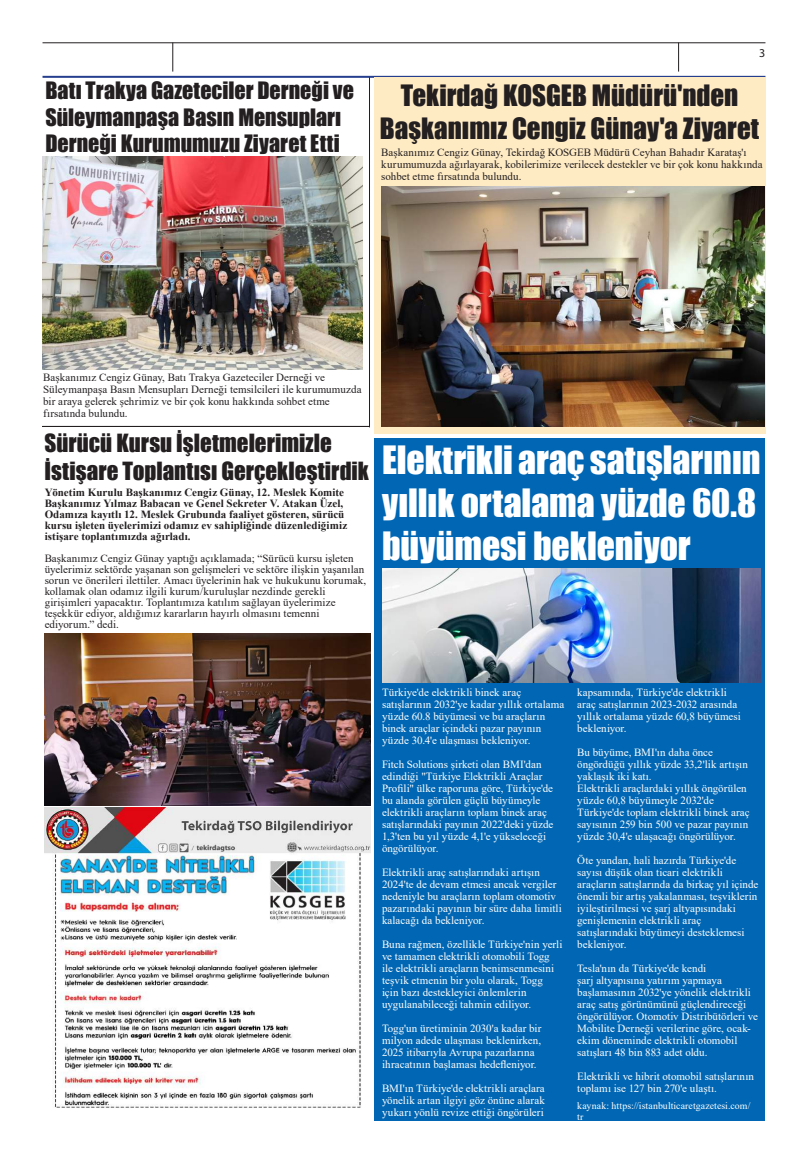
<style>
.page{position:relative;width:808px;height:1163px;background:#fff}
.page>*{position:absolute;margin:0;border:0;box-sizing:border-box;transform-origin:0 0}
.t1{font:35.8px/43px "Impact";color:#fff;text-align:justify}
.t2{font:27px/32.4px "Impact";color:#231f20;text-align:center}
.t3{font:23px/27.6px "Impact";color:#231f20}
.t4{font:22px/26.4px "Impact";color:#231f20}
.t5{font:12px "Myriad Pro";color:#231f20}
.t6{font:11px/12px "Times New Roman";letter-spacing:.005em;color:#fff}
.t7{font:11px/11px "Times New Roman";letter-spacing:.005em;color:#231f20}
.t8{font:700 11px/11px "Times New Roman";color:#231f20}
.t9{font:9.8px/10.7px "Times New Roman";letter-spacing:.005em;color:#fff}
</style>
<div class="page">
<hr style="left:43px;top:43px;width:722px;height:1px;background:#231f20">
<hr style="left:43px;top:76px;width:722px;height:2px;background:#253f8e">
<svg style="left:173px;top:43px;width:1px;height:29px"></svg>
<svg style="left:678px;top:43px;width:1px;height:29px"></svg>
<div style="left:374px;top:78px;width:391px;height:356px;background:#feeac3"></div>
<img style="left:45px;top:807px;width:325px;height:301px">
<img style="left:42px;top:78px;width:328px;height:349px">
<img style="left:381px;top:186px;width:383px;height:241px">
<img style="left:45px;top:633px;width:325px;height:172px">
<div style="left:374px;top:438px;width:391px;height:682px;background:#0167b4"></div>
<img style="left:382px;top:568px;width:378px;height:114px">
<p class="t5" style="left:759px;top:45px;width:8px">3</p>
<h3 class="t4" style="left:45px;top:77px;width:310px">Batı Trakya Gazeteciler Derneği ve<br>Süleymanpaşa Basın Mensupları<br>Derneği Kurumumuzu Ziyaret Etti</h3>
<h2 class="t2" style="left:380px;top:79px;width:381px">Tekirdağ KOSGEB Müdürü'nden<br>Başkanımız Cengiz Günay'a Ziyaret</h2>
<p class="t7" style="left:381px;top:145px;width:383px;line-height:12px">Başkanımız Cengiz Günay, Tekirdağ KOSGEB Müdürü Ceyhan Bahadır Karataş'ı kurumumuzda ağırlayarak, kobilerimize verilecek destekler ve bir çok konu hakkında sohbet etme fırsatında bulundu.</p>
<p class="t7" style="left:43px;top:370px;width:320px;line-height:12px">Başkanımız Cengiz Günay, Batı Trakya Gazeteciler Derneği ve Süleymanpaşa Basın Mensupları Derneği temsilcileri ile kurumumuzda bir araya gelerek şehrimiz ve bir çok konu hakkında sohbet etme fırsatında bulundu.</p>
<h3 class="t3" style="left:45px;top:428px;width:326px">Sürücü Kursu İşletmelerimizle<br>İstişare Toplantısı Gerçekleştirdik</h3>
<p class="t8" style="left:45px;top:486px;width:304px">Yönetim Kurulu Başkanımız Cengiz Günay, 12. Meslek Komite Başkanımız Yılmaz Babacan ve Genel Sekreter V. Atakan Üzel, Odamıza kayıtlı 12. Meslek Grubunda faaliyet gösteren, sürücü kursu işleten üyelerimizi odamız ev sahipliğinde düzenlediğimiz istişare toplantımızda ağırladı.</p>
<p class="t7" style="left:45px;top:552px;width:323px">Başkanımız Cengiz Günay yaptığı açıklamada; “Sürücü kursu işleten üyelerimiz sektörde yaşanan son gelişmeleri ve sektöre ilişkin yaşanılan sorun ve önerileri ilettiler. Amacı üyelerinin hak ve hukukunu korumak, kollamak olan odamız ilgili kurum/kuruluşlar nezdinde gerekli girişimleri yapacaktır. Toplantımıza katılım sağlayan üyelerimize teşekkür ediyor, aldığımız kararların hayırlı olmasını temenni ediyorum.” dedi.</p>
<h1 class="t1" style="left:382px;top:438px;width:380px">Elektrikli araç satışlarının yıllık ortalama yüzde 60.8 büyümesi bekleniyor</h1>
<p class="t6" style="left:382px;top:685px;width:184px">Türkiye'de elektrikli binek araç satışlarının 2032'ye kadar yıllık ortalama yüzde 60.8 büyümesi ve bu araçların binek araçlar içindeki pazar payının yüzde 30.4'e ulaşması bekleniyor.</p>
<p class="t6" style="left:382px;top:757px;width:173px">Fitch Solutions şirketi olan BMI'dan edindiği "Türkiye Elektrikli Araçlar Profili" ülke raporuna göre, Türkiye'de bu alanda görülen güçlü büyümeyle elektrikli araçların toplam binek araç satışlarındaki payının 2022'deki yüzde 1,3'ten bu yıl yüzde 4,1'e yükseleceği öngörülüyor.</p>
<p class="t6" style="left:382px;top:865px;width:181px">Elektrikli araç satışlarındaki artışın 2024'te de devam etmesi ancak vergiler nedeniyle bu araçların toplam otomotiv pazarındaki payının bir süre daha limitli kalacağı da bekleniyor.</p>
<p class="t6" style="left:382px;top:937px;width:182px">Buna rağmen, özellikle Türkiye'nin yerli ve tamamen elektrikli otomobili Togg ile elektrikli araçların benimsenmesini teşvik etmenin bir yolu olarak, Togg<br>için bazı destekleyici önlemlerin uygulanabileceği tahmin ediliyor.</p>
<p class="t6" style="left:382px;top:1021px;width:161px">Togg'un üretiminin 2030'a kadar bir milyon adede ulaşması beklenirken, 2025 itibarıyla Avrupa pazarlarına ihracatının başlaması hedefleniyor.</p>
<p class="t6" style="left:382px;top:1081px;width:164px;text-align:justify">BMI'ın Türkiye'de elektrikli araçlara yönelik artan ilgiyi göz önüne alarak yukarı yönlü revize ettiği öngörüleri</p>
<p class="t6" style="left:577px;top:685px;width:165px">kapsamında, Türkiye'de elektrikli araç satışlarının 2023-2032 arasında yıllık ortalama yüzde 60,8 büyümesi bekleniyor.</p>
<p class="t6" style="left:577px;top:745px;width:174px">Bu büyüme, BMI'ın daha önce öngördüğü yıllık yüzde 33,2'lik artışın yaklaşık iki katı.<br>Elektrikli araçlardaki yıllık öngörülen yüzde 60,8 büyümeyle 2032'de Türkiye'de toplam elektrikli binek araç sayısının 259 bin 500 ve pazar payının yüzde 30,4'e ulaşacağı öngörülüyor.</p>
<p class="t6" style="left:577px;top:853px;width:183px">Öte yandan, hali hazırda Türkiye'de sayısı düşük olan ticari elektrikli araçların satışlarında da birkaç yıl içinde önemli bir artış yakalanması, teşviklerin iyileştirilmesi ve şarj altyapısındaki genişlemenin elektrikli araç satışlarındaki büyümeyi desteklemesi bekleniyor.</p>
<p class="t6" style="left:577px;top:961px;width:182px">Tesla'nın da Türkiye'de kendi<br>şarj altyapısına yatırım yapmaya başlamasının 2032'ye yönelik elektrikli araç satış görünümünü güçlendireceği öngörülüyor. Otomotiv Distribütörleri ve Mobilite Derneği verilerine göre, ocak&shy;ekim döneminde elektrikli otomobil satışları 48 bin 883 adet oldu.</p>
<p class="t6" style="left:577px;top:1069px;width:178px">Elektrikli ve hibrit otomobil satışlarının toplamı ise 127 bin 270'e ulaştı.</p>
<p class="t9" style="left:577px;top:1099px;width:175px">kaynak: https://istanbulticaretgazetesi.com/ tr</p>
</div>
